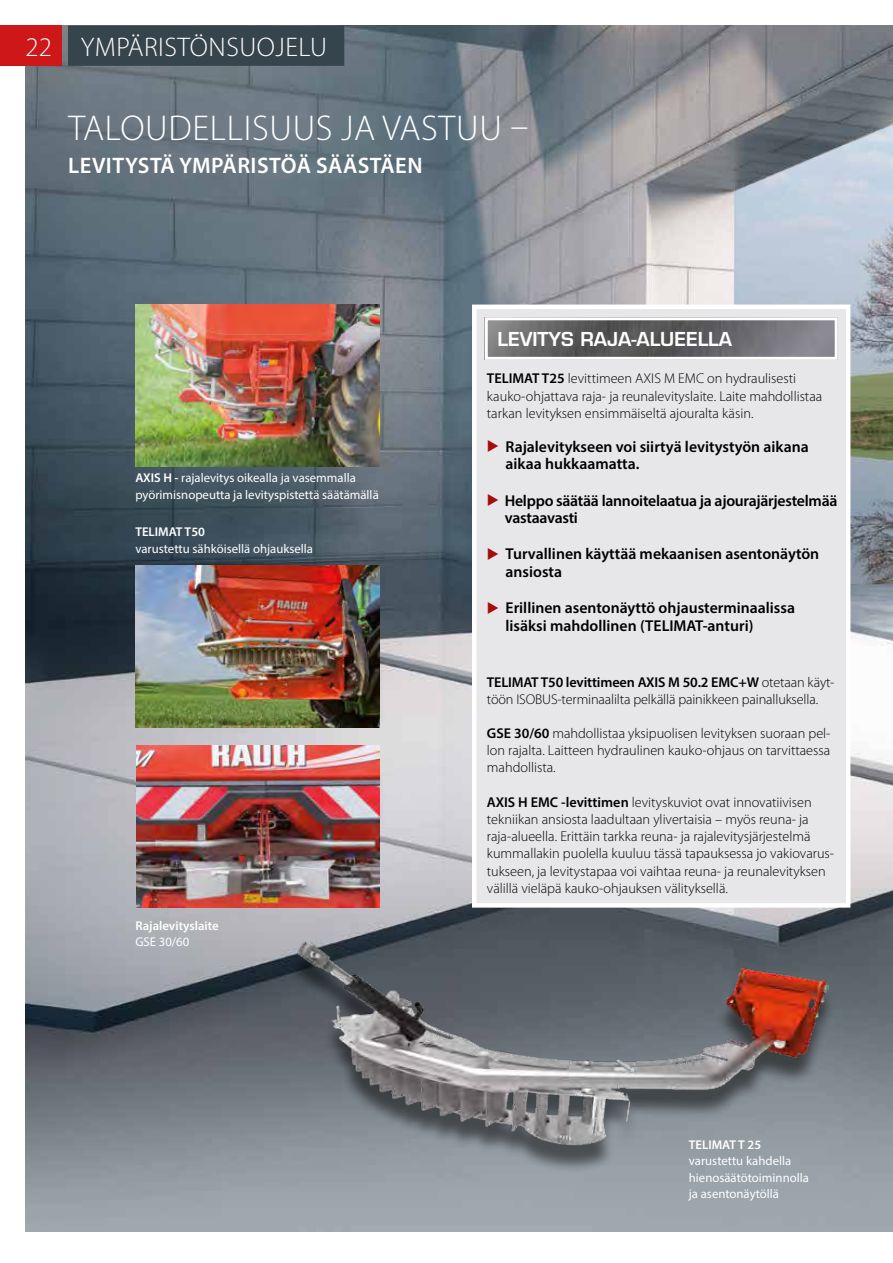
<style>
.page{position:relative;width:893px;height:1263px;background:#fff}
.page>*{position:absolute;margin:0;border:0;box-sizing:border-box;transform-origin:0 0}
.t1{font:300 36px "Myriad Pro";letter-spacing:.02em;color:#fff}
.t2{font:300 27px "Myriad Pro";letter-spacing:.02em;color:#fff}
.t3{font:600 22.5px "Myriad Pro";letter-spacing:.02em;color:#fff}
.t4{font:600 18.75px "Eurostile LT Std";color:#fff}
.t5{font:600 15.75px/17.2px "Myriad Pro";color:#000}
.t6{font:300 14.25px/17.2px "Myriad Pro";color:#000}
.t7{font:12.75px/16.5px "Myriad Pro";color:#fff}
.t8{font:600 12.75px "Myriad Pro";color:#fff}
.s1{font-weight:600}
.s2{color:#fff}
</style>
<div class="page">
<img style="left:26px;top:26px;width:867px;height:1206px">
<div style="left:0;top:26px;width:62px;height:40px;background:#cd1719"></div>
<div style="left:68px;top:25px;width:276px;height:41px;background:#36444e"></div>
<div style="left:472px;top:305px;width:378px;height:603px;background:#e7e7e9;border:4px solid #fff"></div>
<img style="left:489px;top:321px;width:345px;height:35px">
<div style="left:485px;top:317px;width:353px;height:43px;border:3px solid #fff"></div>
<img style="left:136px;top:746px;width:243px;height:162px">
<img style="left:135px;top:566px;width:244px;height:162px">
<div style="left:287px;top:951px;width:549px;height:222px;background:#000;opacity:.5"></div>
<img style="left:293px;top:911px;width:535px;height:301px">
<img style="left:135px;top:305px;width:244px;height:161px">
<h2 class="t2" style="left:26px;top:32px;width:303px">22 YMPÄRISTÖNSUOJELU</h2>
<h1 class="t1" style="left:68px;top:108px;width:461px">TALOUDELLISUUS JA VASTUU –</h1>
<h3 class="t3" style="left:68px;top:151px;width:356px">LEVITYSTÄ YMPÄRISTÖÄ SÄÄSTÄEN</h3>
<p class="t7" style="left:135px;top:470px;width:245px"><span class="s1">AXIS H -</span> rajalevitys oikealla ja vasemmalla pyörimisnopeutta ja levityspistettä säätämällä</p>
<p class="t8" style="left:135px;top:524px;width:71px">TELIMAT T50</p>
<p class="t7" style="left:135px;top:540px;width:179px">varustettu sähköisellä ohjauksella</p>
<p class="t8" style="left:135px;top:917px;width:85px">Rajalevityslaite</p>
<p class="t7" style="left:135px;top:934px;width:56px">GSE 30/60</p>
<h3 class="t4" style="left:497px;top:327px;width:236px">LEVITYS RAJA-ALUEELLA</h3>
<p class="t6" style="left:487px;top:370px;width:337px"><span class="s1">TELIMAT T25</span> levittimeen AXIS M EMC on hydraulisesti kauko-ohjattava raja- ja reunalevityslaite. Laite mahdollistaa tarkan levityksen ensimmäiseltä ajouralta käsin.</p>
<p class="t5" style="left:506px;top:437px;width:305px;text-indent:-19px"><span class="s2">◆</span> Rajalevitykseen voi siirtyä levitystyön aikana aikaa hukkaamatta.</p>
<p class="t5" style="left:505px;top:491px;width:334px;text-indent:-18px"><span class="s2">◆</span> Helppo säätää lannoitelaatua ja ajourajärjestelmää vastaavasti</p>
<p class="t5" style="left:506px;top:545px;width:315px;text-indent:-19px"><span class="s2">◆</span> Turvallinen käyttää mekaanisen asentonäytön ansiosta</p>
<p class="t5" style="left:506px;top:599px;width:291px;text-indent:-19px"><span class="s2">◆</span> Erillinen asentonäyttö ohjausterminaalissa lisäksi mahdollinen (TELIMAT-anturi)</p>
<p class="t6" style="left:487px;top:673px;width:349px"><span class="s1">TELIMAT T50 levittimeen AXIS M 50.2 EMC+W</span> otetaan käyt&shy;töön ISOBUS-terminaalilta pelkällä painikkeen painalluksella.</p>
<p class="t6" style="left:487px;top:724px;width:345px;text-align:justify"><span class="s1">GSE 30/60</span> mahdollistaa yksipuolisen levityksen suoraan pel&shy;lon rajalta. Laitteen hydraulinen kauko-ohjaus on tarvittaessa mahdollista.</p>
<p class="t6" style="left:487px;top:793px;width:349px"><span class="s1">AXIS H EMC -levittimen</span> levityskuviot ovat innovatiivisen tekniikan ansiosta laadultaan ylivertaisia – myös reuna- ja raja-alueella. Erittäin tarkka reuna- ja rajalevitysjärjestelmä kummallakin puolella kuuluu tässä tapauksessa jo vakiovarus&shy;tukseen, ja levitystapaa voi vaihtaa reuna- ja reunalevityksen välillä vieläpä kauko-ohjauksen välityksellä.</p>
<p class="t8" style="left:689px;top:1136px;width:74px">TELIMAT T 25</p>
<p class="t7" style="left:689px;top:1152px;width:122px">varustettu kahdella hienosäätötoiminnolla ja asentonäytöllä</p>
</div>
